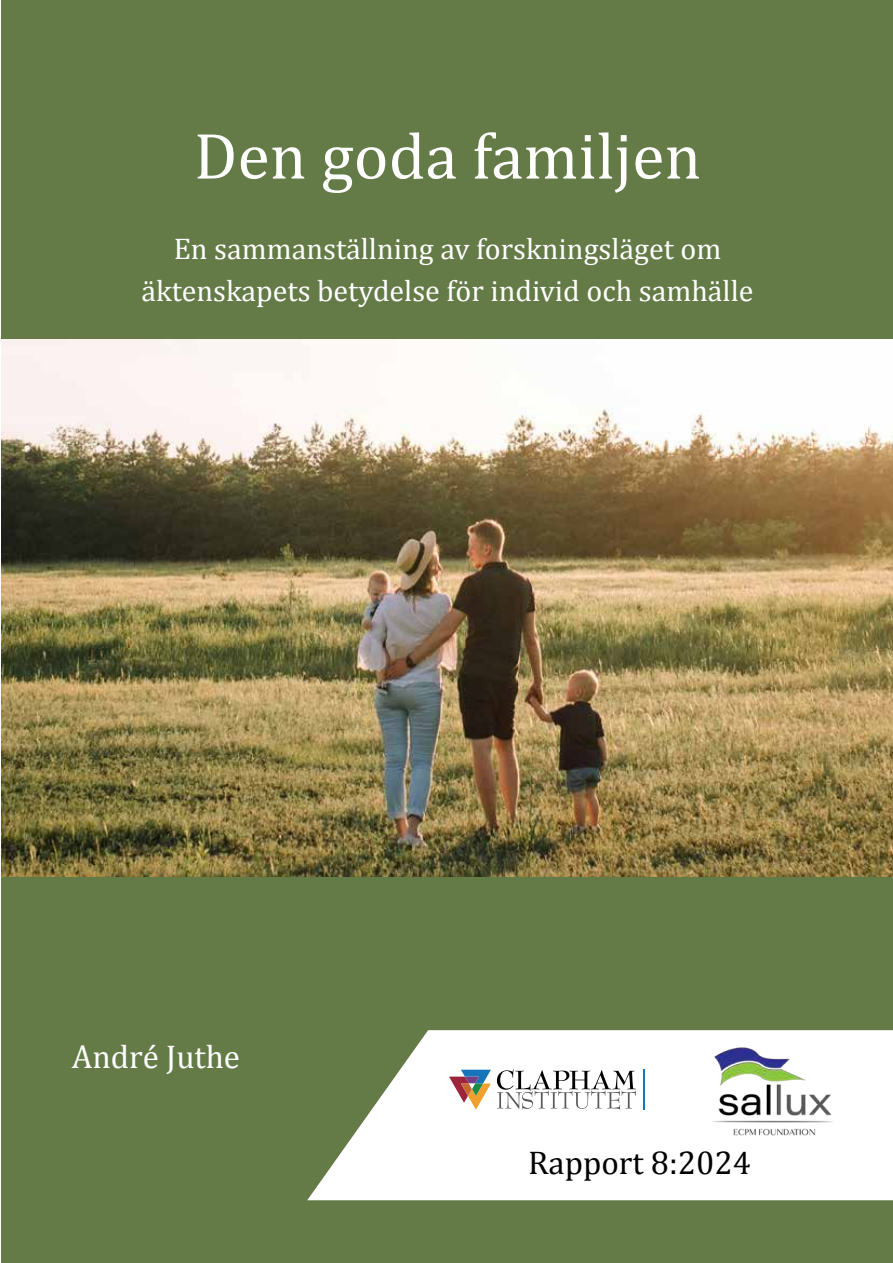
<style>
.page{position:relative;width:893px;height:1263px;background:#fff}
.page>*{position:absolute;margin:0;border:0;box-sizing:border-box;transform-origin:0 0}
.t1{font:66px "Cambria";color:#fff}
.t2{font:33px "Cambria";color:#000}
.t3{font:33px "Cambria";color:#fff}
.t4{font:30px/42px "Cambria";color:#fff;text-align:center}
</style>
<div class="page">
<div style="left:1px;top:0;width:892px;height:1263px;background:#647b47"></div>
<img style="left:1px;top:339px;width:892px;height:537px">
<svg style="left:307px;top:1030px;width:586px;height:170px;background:#e9ece5"></svg>
<svg style="left:449px;top:1070px;width:42px;height:40px;background:#bfaea9"></svg>
<svg style="left:497px;top:1069px;width:139px;height:41px;background:#d3d3d3"></svg>
<hr style="left:643px;top:1070px;width:1px;height:40px;background:#1575b8">
<img style="left:694px;top:1035px;width:156px;height:112px">
<h1 class="t1" style="left:194px;top:117px;width:509px">Den goda familjen</h1>
<p class="t4" style="left:142px;top:227px;width:613px">En sammanställning av forskningsläget om äktenskapets betydelse för individ och samhälle</p>
<p class="t3" style="left:72px;top:1037px;width:170px">André Juthe</p>
<p class="t2" style="left:528px;top:1143px;width:224px">Rapport 8:2024</p>
</div>
